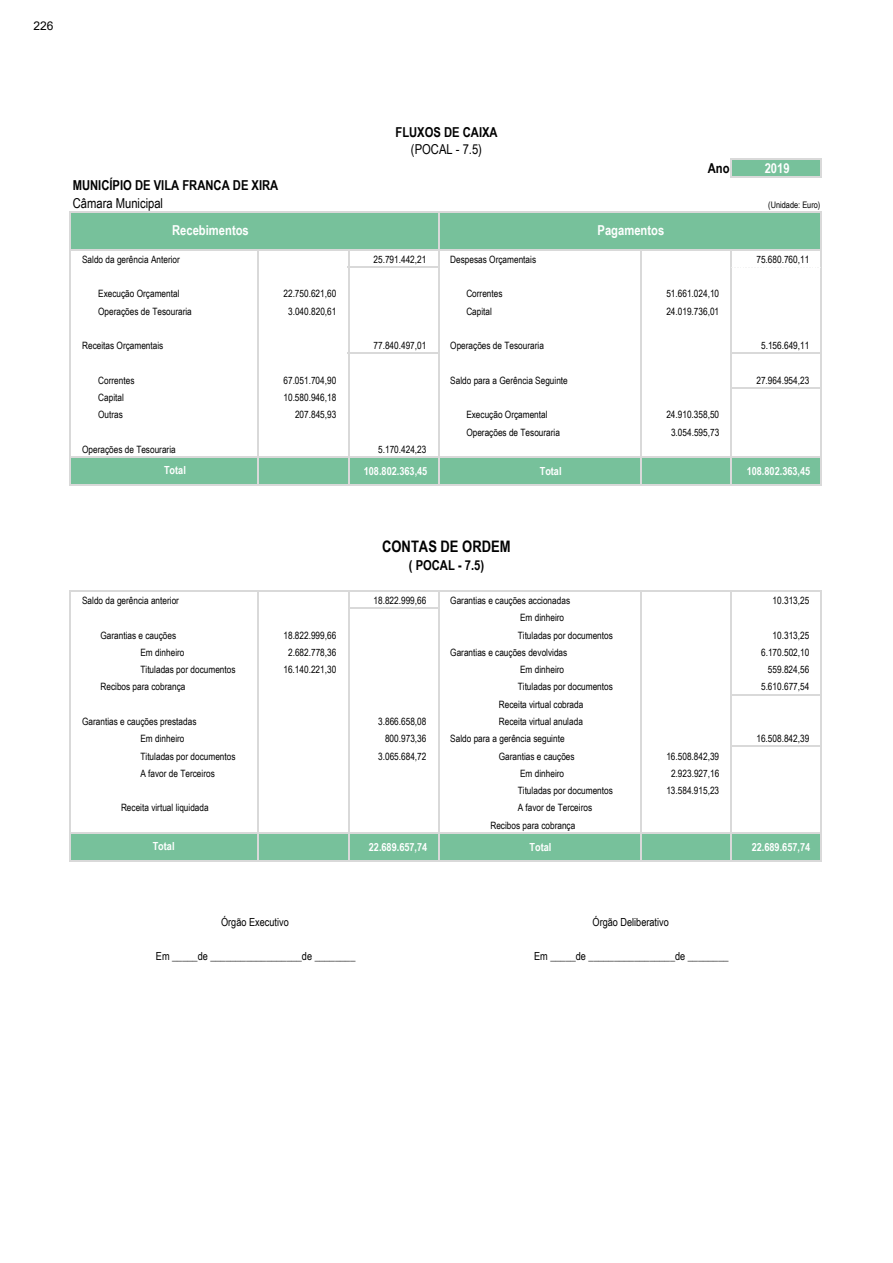
<style>
.page{position:relative;width:893px;height:1263px;background:#fff}
.page>*{position:absolute;margin:0;border:0;box-sizing:border-box;transform-origin:0 0}
.t1{font:700 15.9px "Arial Narrow";color:#000}
.t2{font:700 13.65px "Arial Narrow";color:#000}
.t3{font:700 13.65px "Arial Narrow";color:#fff}
.t4{font:13.65px "Arial Narrow";color:#000}
.t5{font:12px "Arial";color:#000}
.t6{font:11.1px "Arial Narrow";color:#000}
.t7{font:700 11.1px "Arial Narrow";color:#fff}
.t8{font:10.05px/17.2px "Arial Narrow";color:#000}
.t9{font:9px "Arial Narrow";color:#000}
</style>
<div class="page">
<div style="left:731px;top:158px;width:90px;height:19px;background:#77c19b"></div>
<div style="left:71px;top:212px;width:750px;height:38px;background:#77c19b"></div>
<div style="left:71px;top:457px;width:750px;height:28px;background:#77c19b"></div>
<div style="left:71px;top:833px;width:750px;height:28px;background:#77c19b"></div>
<svg style="left:820px;top:159px;width:2px;height:18px"></svg>
<hr style="left:70px;top:211px;width:1px;height:38px;background:#d9d9d9">
<hr style="left:438px;top:212px;width:1px;height:38px;background:#d9d9d9">
<hr style="left:730px;top:158px;width:2px;height:20px;background:#d9d9d9">
<svg style="left:348px;top:250px;width:1px;height:16px"></svg>
<hr style="left:348px;top:266px;width:90px;height:1px;background:#d9d9d9">
<hr style="left:348px;top:267px;width:1px;height:86px;background:#d9d9d9">
<hr style="left:348px;top:353px;width:90px;height:1px;background:#d9d9d9">
<hr style="left:730px;top:250px;width:2px;height:103px;background:#d9d9d9">
<hr style="left:730px;top:354px;width:2px;height:33px;background:#d9d9d9">
<hr style="left:70px;top:250px;width:1px;height:206px;background:#d9d9d9">
<hr style="left:258px;top:250px;width:1px;height:206px;background:#d9d9d9">
<hr style="left:348px;top:354px;width:1px;height:102px;background:#d9d9d9">
<hr style="left:438px;top:250px;width:1px;height:206px;background:#d9d9d9">
<hr style="left:640px;top:250px;width:2px;height:206px;background:#d9d9d9">
<hr style="left:730px;top:388px;width:2px;height:68px;background:#d9d9d9">
<svg style="left:70px;top:458px;width:1px;height:26px"></svg>
<svg style="left:258px;top:458px;width:1px;height:26px"></svg>
<svg style="left:348px;top:458px;width:1px;height:26px"></svg>
<svg style="left:438px;top:458px;width:1px;height:26px"></svg>
<hr style="left:640px;top:458px;width:2px;height:26px;background:#d9d9d9">
<hr style="left:730px;top:458px;width:2px;height:26px;background:#d9d9d9">
<hr style="left:820px;top:212px;width:2px;height:272px;background:#d9d9d9">
<svg style="left:348px;top:591px;width:1px;height:17px"></svg>
<hr style="left:730px;top:591px;width:2px;height:103px;background:#d9d9d9">
<hr style="left:730px;top:695px;width:2px;height:51px;background:#d9d9d9">
<hr style="left:70px;top:591px;width:1px;height:241px;background:#d9d9d9">
<hr style="left:258px;top:591px;width:1px;height:241px;background:#d9d9d9">
<hr style="left:348px;top:609px;width:1px;height:223px;background:#d9d9d9">
<hr style="left:438px;top:591px;width:1px;height:241px;background:#d9d9d9">
<hr style="left:640px;top:591px;width:2px;height:241px;background:#d9d9d9">
<hr style="left:730px;top:747px;width:2px;height:85px;background:#d9d9d9">
<hr style="left:730px;top:833px;width:2px;height:28px;background:#d9d9d9">
<hr style="left:820px;top:590px;width:2px;height:271px;background:#d9d9d9">
<svg style="left:70px;top:833px;width:1px;height:28px"></svg>
<svg style="left:438px;top:833px;width:1px;height:27px"></svg>
<svg style="left:258px;top:833px;width:1px;height:27px"></svg>
<svg style="left:348px;top:833px;width:1px;height:27px"></svg>
<hr style="left:640px;top:833px;width:2px;height:28px;background:#d9d9d9">
<hr style="left:732px;top:158px;width:90px;height:1px;background:#d9d9d9">
<hr style="left:732px;top:177px;width:90px;height:1px;background:#d9d9d9">
<hr style="left:71px;top:211px;width:751px;height:1px;background:#d9d9d9">
<hr style="left:70px;top:249px;width:750px;height:1px;background:#d9d9d9">
<hr style="left:730px;top:353px;width:90px;height:1px;background:#d9d9d9">
<hr style="left:730px;top:387px;width:90px;height:1px;background:#d9d9d9">
<hr style="left:70px;top:456px;width:750px;height:2px;background:#d9d9d9">
<hr style="left:70px;top:484px;width:752px;height:1px;background:#d9d9d9">
<hr style="left:70px;top:590px;width:750px;height:1px;background:#d9d9d9">
<hr style="left:348px;top:608px;width:91px;height:1px;background:#d9d9d9">
<hr style="left:730px;top:694px;width:90px;height:1px;background:#d9d9d9">
<hr style="left:730px;top:746px;width:90px;height:1px;background:#d9d9d9">
<hr style="left:70px;top:832px;width:750px;height:1px;background:#d9d9d9">
<hr style="left:71px;top:860px;width:751px;height:1px;background:#d9d9d9">
<p class="t5" style="left:33px;top:17px;width:22px">226</p>
<h2 class="t2" style="left:395px;top:127px;width:104px">FLUXOS DE CAIXA</h2>
<h2 class="t4" style="left:411px;top:145px;width:73px">(POCAL - 7.5)</h2>
<h2 class="t2" style="left:707px;top:163px;width:23px">Ano</h2>
<h2 class="t3" style="left:764px;top:163px;width:26px">2019</h2>
<h2 class="t2" style="left:73px;top:181px;width:207px">MUNICÍPIO DE VILA FRANCA DE XIRA</h2>
<h2 class="t4" style="left:73px;top:198px;width:92px">Câmara Municipal</h2>
<p class="t9" style="left:768px;top:201px;width:54px">(Unidade: Euro)</p>
<h2 class="t3" style="left:172px;top:225px;width:78px">Recebimentos</h2>
<h2 class="t3" style="left:597px;top:225px;width:68px">Pagamentos</h2>
<p class="t8" style="left:82px;top:252px;width:99px">Saldo da gerência Anterior</p>
<p class="t8" style="left:373px;top:252px;width:54px">25.791.442,21</p>
<p class="t8" style="left:450px;top:252px;width:87px">Despesas Orçamentais</p>
<p class="t8" style="left:756px;top:252px;width:54px">75.680.760,11</p>
<p class="t8" style="left:283px;top:286px;width:54px">22.750.621,60</p>
<p class="t8" style="left:466px;top:286px;width:38px">Correntes</p>
<p class="t8" style="left:666px;top:286px;width:54px">51.661.024,10</p>
<p class="t8" style="left:288px;top:303px;width:50px">3.040.820,61</p>
<p class="t8" style="left:466px;top:303px;width:27px">Capital</p>
<p class="t8" style="left:666px;top:303px;width:54px">24.019.736,01</p>
<p class="t8" style="left:82px;top:338px;width:83px">Receitas Orçamentais</p>
<p class="t8" style="left:373px;top:338px;width:54px">77.840.497,01</p>
<p class="t8" style="left:450px;top:338px;width:95px">Operações de Tesouraria</p>
<p class="t8" style="left:761px;top:338px;width:50px">5.156.649,11</p>
<p class="t8" style="left:283px;top:373px;width:54px">67.051.704,90</p>
<p class="t8" style="left:450px;top:373px;width:119px">Saldo para a Gerência Seguinte</p>
<p class="t8" style="left:756px;top:373px;width:54px">27.964.954,23</p>
<p class="t8" style="left:283px;top:390px;width:54px;text-align:right">10.580.946,18<br>207.845,93</p>
<p class="t8" style="left:98px;top:286px;width:83px">Execução Orçamental</p>
<p class="t8" style="left:98px;top:303px;width:95px">Operações de Tesouraria</p>
<p class="t8" style="left:98px;top:373px;width:38px">Correntes<br>Capital</p>
<p class="t8" style="left:98px;top:407px;width:26px">Outras</p>
<p class="t8" style="left:466px;top:407px;width:83px">Execução Orçamental</p>
<p class="t8" style="left:666px;top:407px;width:54px">24.910.358,50</p>
<p class="t8" style="left:466px;top:424px;width:95px">Operações de Tesouraria</p>
<p class="t8" style="left:671px;top:424px;width:50px">3.054.595,73</p>
<p class="t8" style="left:82px;top:442px;width:95px">Operações de Tesouraria</p>
<p class="t8" style="left:378px;top:442px;width:50px">5.170.424,23</p>
<p class="t7" style="left:364px;top:467px;width:65px">108.802.363,45</p>
<p class="t7" style="left:539px;top:467px;width:23px">Total</p>
<p class="t7" style="left:746px;top:467px;width:65px">108.802.363,45</p>
<p class="t7" style="left:164px;top:466px;width:23px">Total</p>
<h1 class="t1" style="left:382px;top:541px;width:130px">CONTAS DE ORDEM</h1>
<h2 class="t2" style="left:409px;top:560px;width:77px">( POCAL - 7.5)</h2>
<p class="t8" style="left:82px;top:593px;width:98px">Saldo da gerência anterior</p>
<p class="t8" style="left:373px;top:593px;width:54px">18.822.999,66</p>
<p class="t8" style="left:450px;top:593px;width:121px">Garantias e cauções accionadas</p>
<p class="t8" style="left:772px;top:593px;width:38px">10.313,25</p>
<p class="t8" style="left:520px;top:610px;width:46px">Em dinheiro</p>
<p class="t8" style="left:283px;top:627px;width:54px">18.822.999,66</p>
<p class="t8" style="left:518px;top:627px;width:97px">Tituladas por documentos</p>
<p class="t8" style="left:772px;top:627px;width:38px">10.313,25</p>
<p class="t8" style="left:140px;top:645px;width:46px">Em dinheiro</p>
<p class="t8" style="left:288px;top:645px;width:50px">2.682.778,36</p>
<p class="t8" style="left:450px;top:645px;width:119px">Garantias e cauções devolvidas</p>
<p class="t8" style="left:761px;top:645px;width:50px">6.170.502,10</p>
<p class="t8" style="left:140px;top:662px;width:97px">Tituladas por documentos</p>
<p class="t8" style="left:283px;top:662px;width:54px">16.140.221,30</p>
<p class="t8" style="left:520px;top:662px;width:46px">Em dinheiro</p>
<p class="t8" style="left:768px;top:662px;width:43px">559.824,56</p>
<p class="t8" style="left:518px;top:679px;width:97px">Tituladas por documentos</p>
<p class="t8" style="left:761px;top:679px;width:50px">5.610.677,54</p>
<p class="t8" style="left:499px;top:697px;width:86px">Receita virtual cobrada</p>
<p class="t8" style="left:82px;top:714px;width:116px">Garantias e cauções prestadas</p>
<p class="t8" style="left:378px;top:714px;width:50px">3.866.658,08</p>
<p class="t8" style="left:499px;top:714px;width:86px">Receita virtual anulada</p>
<p class="t8" style="left:140px;top:731px;width:46px">Em dinheiro</p>
<p class="t8" style="left:385px;top:731px;width:43px">800.973,36</p>
<p class="t8" style="left:450px;top:731px;width:116px">Saldo para a gerência seguinte</p>
<p class="t8" style="left:756px;top:731px;width:54px">16.508.842,39</p>
<p class="t8" style="left:140px;top:748px;width:97px">Tituladas por documentos</p>
<p class="t8" style="left:378px;top:748px;width:50px">3.065.684,72</p>
<p class="t8" style="left:499px;top:748px;width:77px">Garantias e cauções</p>
<p class="t8" style="left:666px;top:748px;width:54px">16.508.842,39</p>
<p class="t8" style="left:140px;top:766px;width:76px">A favor de Terceiros</p>
<p class="t8" style="left:520px;top:766px;width:46px">Em dinheiro</p>
<p class="t8" style="left:671px;top:766px;width:50px">2.923.927,16</p>
<p class="t8" style="left:518px;top:783px;width:97px">Tituladas por documentos</p>
<p class="t8" style="left:666px;top:783px;width:54px">13.584.915,23</p>
<p class="t8" style="left:121px;top:800px;width:89px">Receita virtual liquidada</p>
<p class="t8" style="left:490px;top:800px;width:103px;text-indent:27px">A favor de Terceiros<br>Recibos para cobrança</p>
<p class="t7" style="left:369px;top:843px;width:60px">22.689.657,74</p>
<p class="t7" style="left:529px;top:843px;width:23px">Total</p>
<p class="t7" style="left:751px;top:843px;width:60px">22.689.657,74</p>
<p class="t8" style="left:100px;top:627px;width:77px">Garantias e cauções</p>
<p class="t8" style="left:100px;top:679px;width:86px">Recibos para cobrança</p>
<p class="t7" style="left:153px;top:842px;width:23px">Total</p>
<p class="t6" style="left:221px;top:918px;width:69px">Órgão Executivo</p>
<p class="t6" style="left:156px;top:952px;width:201px">Em _____de __________________de ________</p>
<p class="t6" style="left:534px;top:952px;width:196px">Em _____de _________________de ________</p>
<p class="t6" style="left:592px;top:918px;width:78px">Órgão Deliberativo</p>
</div>
